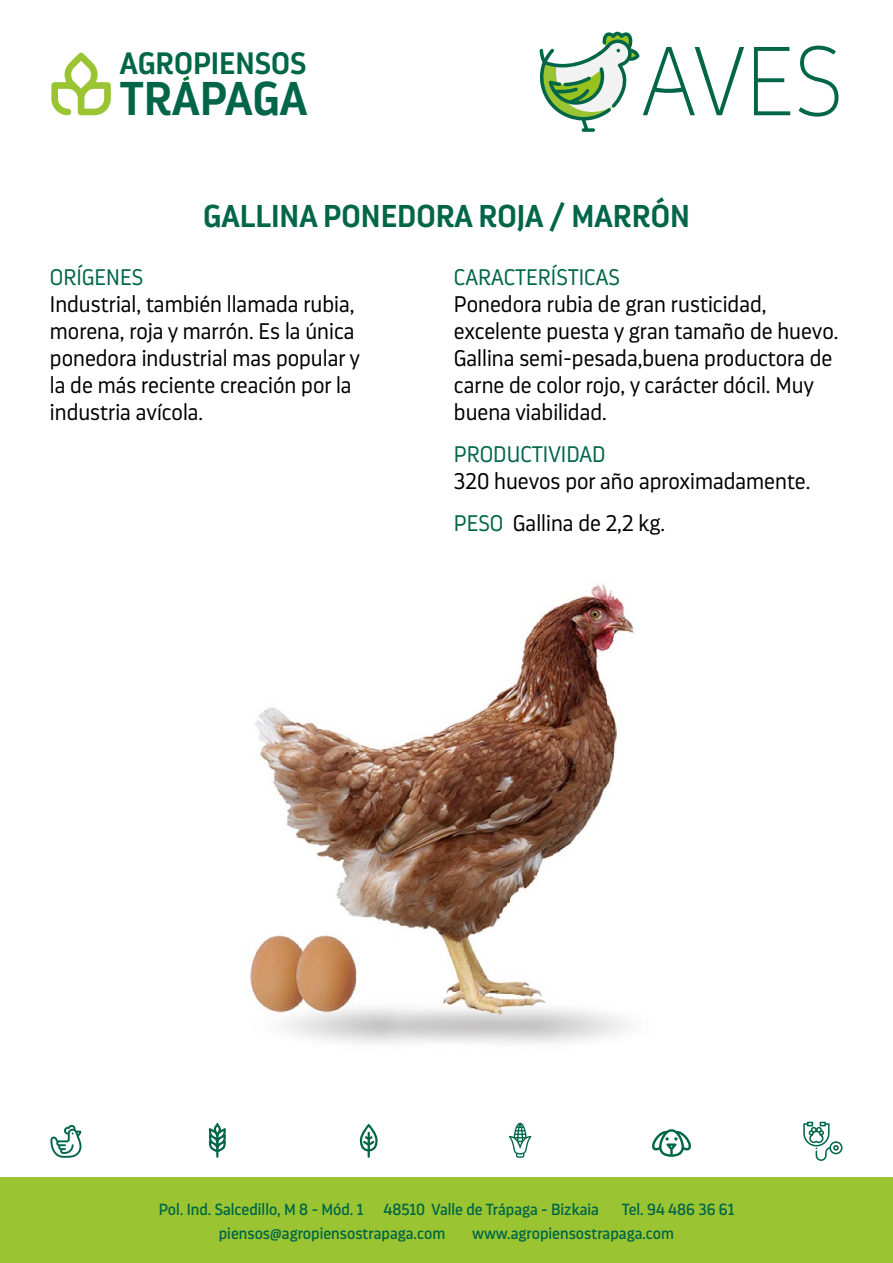
<style>
.page{position:relative;width:893px;height:1263px;background:#fff}
.page>*{position:absolute;margin:0;border:0;box-sizing:border-box;transform-origin:0 0}
.t1{font:100 97.5px "Darwin Pro";color:#006647}
.t2{font:600 47.25px "Darwin Pro";color:#006647}
.t3{font:600 31.5px "Darwin Pro";color:#006647}
.t4{font:600 30.9px "Darwin Pro";color:#006647}
.t5{font:300 22.5px/27px "Darwin Pro";color:#000}
.t6{font:300 22.5px "Darwin Pro";color:#006647}
.t7{font:16.05px "Darwin Pro";color:#006647}
.s1{color:#006647}
</style>
<div class="page">
<div style="left:0;top:1178px;width:893px;height:85px;background:#9ac431"></div>
<svg style="left:51px;top:53px;width:60px;height:62px"></svg>
<svg style="left:183px;top:76px;width:6px;height:5px"></svg>
<svg style="left:360px;top:1123px;width:18px;height:35px"></svg>
<svg style="left:50px;top:1125px;width:32px;height:33px"></svg>
<svg style="left:509px;top:1123px;width:22px;height:35px"></svg>
<svg style="left:652px;top:1129px;width:39px;height:28px"></svg>
<svg style="left:209px;top:1123px;width:17px;height:35px"></svg>
<svg style="left:803px;top:1122px;width:39px;height:39px"></svg>
<svg style="left:539px;top:32px;width:100px;height:100px"></svg>
<img style="left:250px;top:584px;width:384px;height:460px">
<h3 class="t4" style="left:120px;top:43px;width:188px">AGROPIENSOS</h3>
<h2 class="t2" style="left:120px;top:66px;width:189px">TRAPAGA</h2>
<h1 class="t1" style="left:642px;top:20px;width:202px">AVES</h1>
<h3 class="t3" style="left:203px;top:194px;width:488px">GALLINA PONEDORA ROJA / MARRÓN</h3>
<p class="t6" style="left:50px;top:262px;width:95px">ORÍGENES</p>
<p class="t5" style="left:50px;top:290px;width:312px">Industrial, también llamada rubia, morena, roja y marrón. Es la única ponedora industrial mas popular y la de más reciente creación por la industria avícola.</p>
<p class="t6" style="left:454px;top:262px;width:167px">CARACTERÍSTICAS</p>
<p class="t5" style="left:454px;top:290px;width:386px">Ponedora rubia de gran rusticidad, excelente puesta y gran tamaño de huevo.<br>Gallina semi-pesada,buena productora de carne de color rojo, y carácter dócil. Muy buena viabilidad.</p>
<p class="t6" style="left:454px;top:439px;width:153px">PRODUCTIVIDAD</p>
<p class="t5" style="left:454px;top:459px;width:358px;line-height:42px">320 huevos por año aproximadamente.<br><span class="s1">PESO</span> Gallina de 2,2 kg.</p>
<p class="t7" style="left:159px;top:1199px;width:442px">Pol. Ind. Salcedillo, M 8 - Mód. 1 48510 Valle de Trápaga - Bizkaia</p>
<p class="t7" style="left:622px;top:1199px;width:114px">Tel. 94 486 36 61</p>
<p class="t7" style="left:219px;top:1223px;width:228px">piensos@agropiensostrapaga.com</p>
<p class="t7" style="left:472px;top:1223px;width:204px">www.agropiensostrapaga.com</p>
</div>
